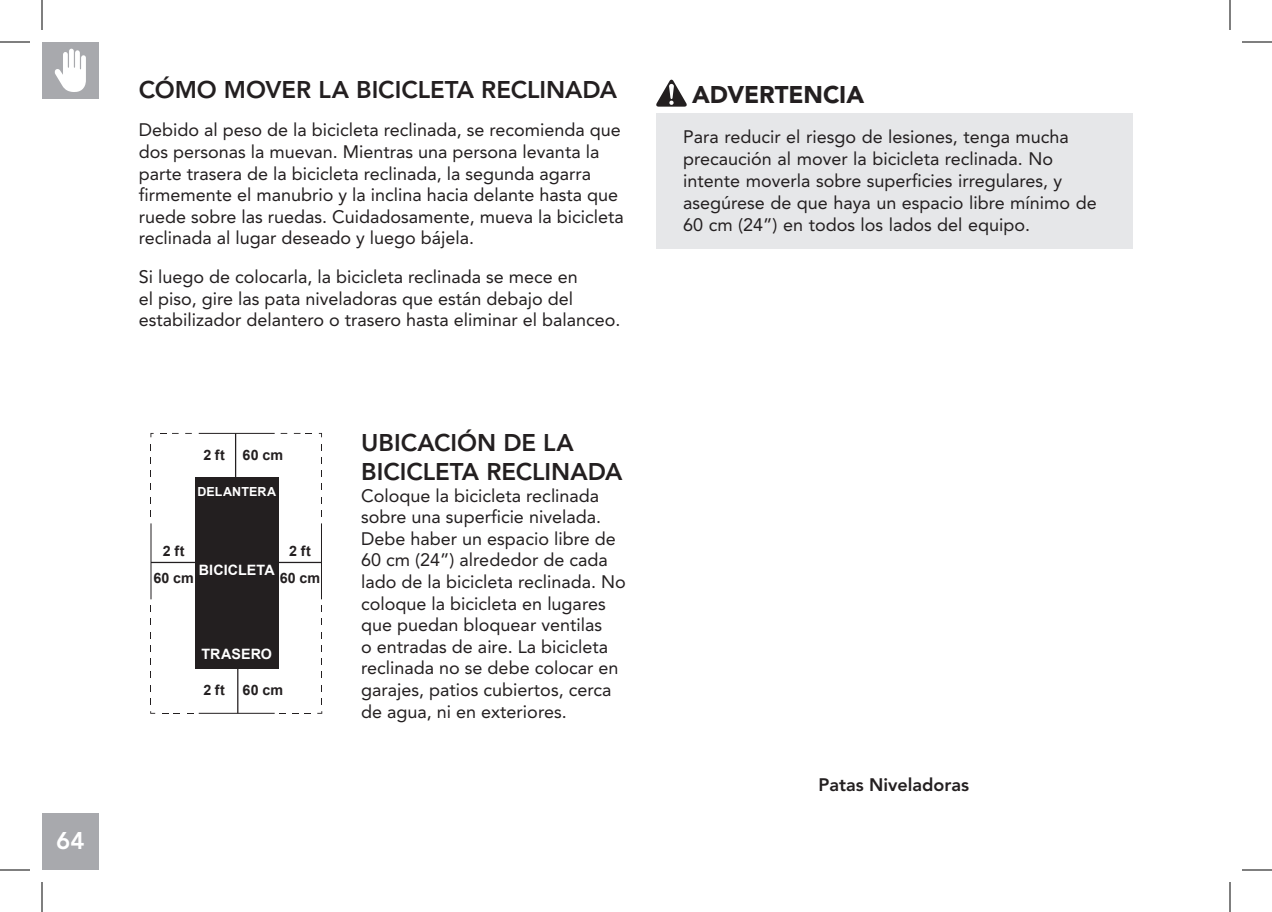
<style>
.page{position:relative;width:1272px;height:912px;background:#fff}
.page>*{position:absolute;margin:0;border:0;box-sizing:border-box;transform-origin:0 0}
.Text_Box{font:800 24px/28.8px "Avenir LT Std";color:#231f20}
.t1{font:900 24px "Avenir LT Std";letter-spacing:-.005em;color:#231f20}
.t2{font:800 24px "Avenir LT Std";color:#fff}
.Text_Box-2{font:18px/21.6px "Avenir LT Std";color:#231f20}
.Body_Copy_12_14_4{font:18px/22px "Avenir LT Std";color:#231f20}
.Text_Box-3{font:800 18px "Avenir LT Std";color:#231f20}
.t3{font:700 14.2px/26.8px "Arial";letter-spacing:.015em;color:#231f20;text-align:center}
.t4{font:700 14.2px "Arial";letter-spacing:.005em;color:#fff}
.t5{font:700 12.4px "Arial";letter-spacing:.01em;color:#fff}
</style>
<div class="page">
<div style="left:42px;top:813px;width:57px;height:57px;background:#a8a9ad"></div>
<svg style="left:42px;top:42px;width:57px;height:57px"></svg>
<div style="left:195px;top:477px;width:83px;height:192px;background:#231f20"></div>
<hr style="left:199px;top:433px;width:76px;height:1px;background:#231f20">
<hr style="left:235px;top:433px;width:1px;height:45px;background:#231f20">
<hr style="left:199px;top:713px;width:76px;height:1px;background:#231f20">
<hr style="left:237px;top:669px;width:1px;height:44px;background:#231f20">
<hr style="left:151px;top:523px;width:1px;height:76px;background:#231f20">
<hr style="left:151px;top:562px;width:44px;height:1px;background:#231f20">
<svg style="left:160px;top:433px;width:19px;height:1px"></svg>
<svg style="left:150px;top:711px;width:5px;height:3px"></svg>
<hr style="left:321px;top:523px;width:1px;height:76px;background:#231f20">
<hr style="left:277px;top:562px;width:44px;height:1px;background:#231f20">
<svg style="left:292px;top:713px;width:19px;height:1px"></svg>
<div style="left:656px;top:113px;width:477px;height:136px;background:#e6e7e9"></div>
<svg style="left:656px;top:79px;width:31px;height:28px"></svg>
<hr style="left:0;top:42px;width:30px;height:1px;background:#000">
<hr style="left:1242px;top:42px;width:30px;height:1px;background:#000">
<hr style="left:0;top:870px;width:30px;height:1px;background:#000">
<hr style="left:1242px;top:870px;width:30px;height:1px;background:#000">
<hr style="left:42px;top:0;width:1px;height:30px;background:#000">
<hr style="left:42px;top:882px;width:1px;height:30px;background:#000">
<hr style="left:1230px;top:0;width:1px;height:30px;background:#000">
<hr style="left:1230px;top:882px;width:1px;height:30px;background:#000">
<h1 class="t2" style="left:56px;top:826px;width:30px">64</h1>
<p class="Text_Box" style="left:139px;top:75px;width:480px">CÓMO MOVER LA BICICLETA RECLINADA</p>
<p class="Text_Box-2" style="left:139px;top:119px;width:487px">Debido al peso de la bicicleta reclinada, se recomienda que dos personas la muevan. Mientras una persona levanta la parte trasera de la bicicleta reclinada, la segunda agarra firmemente el manubrio y la inclina hacia delante hasta que ruede sobre las ruedas. Cuidadosamente, mueva la bicicleta reclinada al lugar deseado y luego bájela.</p>
<p class="Text_Box-2" style="left:139px;top:266px;width:483px">Si luego de colocarla, la bicicleta reclinada se mece en<br>el piso, gire las pata niveladoras que están debajo del estabilizador delantero o trasero hasta eliminar el balanceo.</p>
<p class="t3" style="left:203px;top:442px;width:81px">2 ft 60 cm</p>
<p class="t5" style="left:197px;top:483px;width:80px">DELANTERA</p>
<p class="t3" style="left:153px;top:538px;width:42px">2 ft<br>60 cm</p>
<p class="t3" style="left:280px;top:538px;width:42px">2 ft<br>60 cm</p>
<p class="t4" style="left:199px;top:560px;width:77px">BICICLETA</p>
<p class="t4" style="left:202px;top:644px;width:72px">TRASERO</p>
<p class="t3" style="left:203px;top:676px;width:81px">2 ft 60 cm</p>
<p class="Text_Box" style="left:361px;top:428px;width:263px">UBICACIÓN DE LA<br>BICICLETA RECLINADA</p>
<p class="Text_Box-2" style="left:361px;top:485px;width:266px">Coloque la bicicleta reclinada sobre una superficie nivelada.<br>Debe haber un espacio libre de<br>60 cm (24”) alrededor de cada lado de la bicicleta reclinada. No coloque la bicicleta en lugares que puedan bloquear ventilas<br>o entradas de aire. La bicicleta reclinada no se debe colocar en garajes, patios cubiertos, cerca de agua, ni en exteriores.</p>
<p class="t1" style="left:692px;top:80px;width:173px">ADVERTENCIA</p>
<p class="Body_Copy_12_14_4" style="left:683px;top:126px;width:415px">Para reducir el riesgo de lesiones, tenga mucha precaución al mover la bicicleta reclinada. No intente moverla sobre superficies irregulares, y asegúrese de que haya un espacio libre mínimo de 60 cm (24”) en todos los lados del equipo.</p>
<p class="Text_Box-3" style="left:819px;top:774px;width:152px">Patas Niveladoras</p>
</div>
